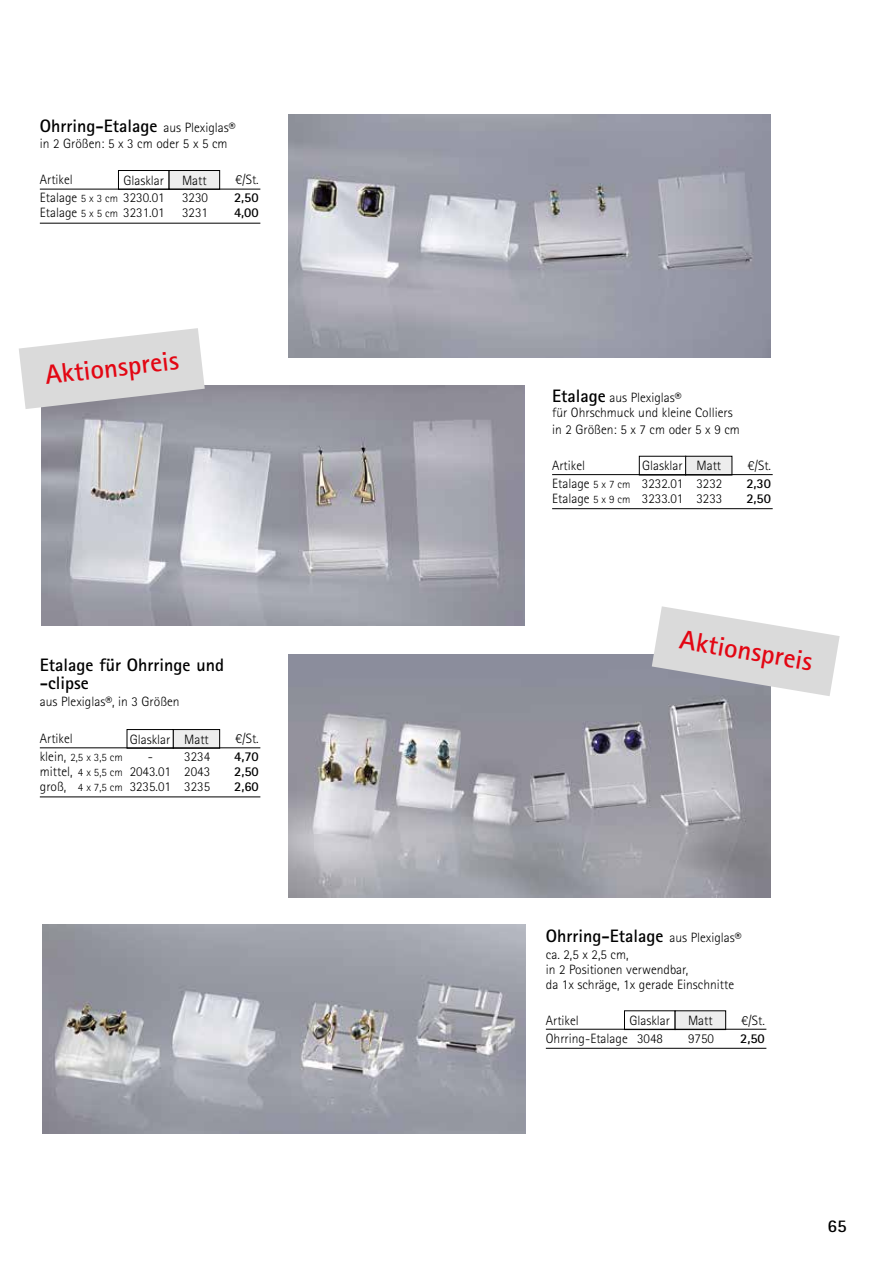
<style>
.page{position:relative;width:893px;height:1263px;background:#fff}
.page>*{position:absolute;margin:0;border:0;box-sizing:border-box;transform-origin:0 0}
.t1{font:700 27px "Rotis Sans Serif Pro";color:#e30613}
.t2{font:700 18px/18px "Rotis Sans Serif Pro";color:#000}
.t3{font:300 13.5px/15px "Rotis Sans Serif Pro";color:#000}
.t4{font:700 13.5px "Rotis Sans Serif Pro";color:#000}
.t5{font:300 11.25px "Rotis Sans Serif Pro";color:#000}
.s1{font-weight:300;font-size:13.5px}
.s2{font-size:11.25px}
.s3{font-size:13.5px}
.s4{font-weight:700;font-size:18px}
</style>
<div class="page">
<img style="left:288px;top:115px;width:483px;height:242px">
<div style="left:118px;top:170px;width:51px;height:19px;border:1px solid #000"></div>
<div style="left:169px;top:170px;width:51px;height:19px;background:#ededed"></div>
<div style="left:169px;top:170px;width:51px;height:19px;border:1px solid #000"></div>
<hr style="left:40px;top:189px;width:220px;height:1px;background:#000">
<hr style="left:40px;top:223px;width:220px;height:1px;background:#000">
<img style="left:42px;top:385px;width:482px;height:241px">
<div style="left:686px;top:456px;width:46px;height:19px;background:#ededed"></div>
<hr style="left:552px;top:474px;width:221px;height:1px;background:#000">
<hr style="left:552px;top:508px;width:221px;height:1px;background:#000">
<img style="left:288px;top:654px;width:483px;height:243px">
<div style="left:127px;top:729px;width:47px;height:19px;border:1px solid #000"></div>
<div style="left:173px;top:729px;width:47px;height:19px;background:#ededed"></div>
<div style="left:173px;top:729px;width:47px;height:19px;border:1px solid #000"></div>
<hr style="left:40px;top:747px;width:220px;height:1px;background:#000">
<hr style="left:40px;top:796px;width:220px;height:1px;background:#000">
<svg style="left:19px;top:328px;width:186px;height:81px"></svg>
<svg style="left:652px;top:606px;width:188px;height:90px"></svg>
<img style="left:43px;top:925px;width:482px;height:208px">
<div style="left:675px;top:1011px;width:51px;height:18px;background:#ededed"></div>
<hr style="left:546px;top:1029px;width:220px;height:1px;background:#000">
<hr style="left:546px;top:1048px;width:220px;height:1px;background:#000">
<h2 class="t2" style="left:40px;top:117px;width:197px">Ohrring-Etalage <span class="s1">aus Plexiglas®</span></h2>
<p class="t3" style="left:40px;top:137px;width:189px">in 2 Größen: 5 x 3 cm oder 5 x 5 cm</p>
<p class="t3" style="left:40px;top:173px;width:34px">Artikel</p>
<p class="t3" style="left:235px;top:173px;width:25px">€/St.</p>
<p class="t3" style="left:40px;top:191px;width:126px">Etalage <span class="s2">5 x 3 cm</span> 3230.01</p>
<p class="t3" style="left:182px;top:191px;width:27px">3230</p>
<p class="t4" style="left:234px;top:189px;width:26px">2,50</p>
<p class="t3" style="left:40px;top:206px;width:126px">Etalage <span class="s2">5 x 5 cm</span> 3231.01</p>
<p class="t3" style="left:182px;top:206px;width:27px">3231</p>
<p class="t4" style="left:234px;top:204px;width:26px">4,00</p>
<p class="t3" style="left:123px;top:173px;width:42px">Glasklar</p>
<p class="t3" style="left:182px;top:173px;width:26px">Matt</p>
<h1 class="t1" style="left:43px;top:359px;width:136px;rotate:-7deg">Aktionspreis</h1>
<h2 class="t2" style="left:40px;top:656px;width:186px">Etalage für Ohrringe und -clipse</h2>
<p class="t3" style="left:40px;top:694px;width:141px">aus Plexiglas®, in 3 Größen</p>
<p class="t3" style="left:40px;top:731px;width:34px">Artikel</p>
<p class="t3" style="left:235px;top:731px;width:25px">€/St.</p>
<p class="t5" style="left:40px;top:751px;width:84px"><span class="s3">klein,</span> 2,5 x 3,5 cm</p>
<p class="t3" style="left:148px;top:749px;width:64px">- 3234</p>
<p class="t4" style="left:234px;top:748px;width:26px">4,70</p>
<p class="t3" style="left:40px;top:764px;width:172px">mittel, <span class="s2">4 x 5,5 cm</span> 2043.01 2043</p>
<p class="t4" style="left:234px;top:763px;width:26px">2,50</p>
<p class="t3" style="left:40px;top:779px;width:172px">groß, <span class="s2">4 x 7,5 cm</span> 3235.01 3235</p>
<p class="t4" style="left:234px;top:778px;width:26px">2,60</p>
<p class="t3" style="left:130px;top:732px;width:81px">Glasklar Matt</p>
<p class="t3" style="left:552px;top:391px;width:182px"><span class="s4">Etalage</span> aus Plexiglas®<br>für Ohrschmuck und kleine Colliers</p>
<p class="t3" style="left:552px;top:422px;width:189px">in 2 Größen: 5 x 7 cm oder 5 x 9 cm</p>
<p class="t3" style="left:552px;top:458px;width:34px">Artikel</p>
<p class="t3" style="left:747px;top:458px;width:25px">€/St.</p>
<p class="t3" style="left:552px;top:476px;width:172px">Etalage <span class="s2">5 x 7 cm</span> 3232.01 3232</p>
<p class="t4" style="left:746px;top:475px;width:26px">2,30</p>
<p class="t3" style="left:552px;top:491px;width:172px">Etalage <span class="s2">5 x 9 cm</span> 3233.01 3233</p>
<p class="t4" style="left:746px;top:490px;width:26px">2,50</p>
<p class="t3" style="left:642px;top:458px;width:81px">Glasklar Matt</p>
<h1 class="t1" style="left:683px;top:622px;width:136px;rotate:10deg">Aktionspreis</h1>
<h2 class="t2" style="left:546px;top:927px;width:197px">Ohrring-Etalage <span class="s1">aus Plexiglas®</span></h2>
<p class="t3" style="left:546px;top:947px;width:190px">ca. 2,5 x 2,5 cm,<br>in 2 Positionen verwendbar,<br>da 1x schräge, 1x gerade Einschnitte</p>
<p class="t3" style="left:546px;top:1013px;width:34px">Artikel</p>
<p class="t3" style="left:741px;top:1013px;width:25px">€/St.</p>
<p class="t3" style="left:546px;top:1031px;width:119px">Ohrring-Etalage 3048</p>
<p class="t3" style="left:688px;top:1031px;width:27px">9750</p>
<p class="t4" style="left:740px;top:1029px;width:26px">2,50</p>
<p class="t3" style="left:629px;top:1013px;width:42px">Glasklar</p>
<p class="t3" style="left:688px;top:1013px;width:26px">Matt</p>
<h2 class="t2" style="left:827px;top:1217px;width:21px">65</h2>
</div>
